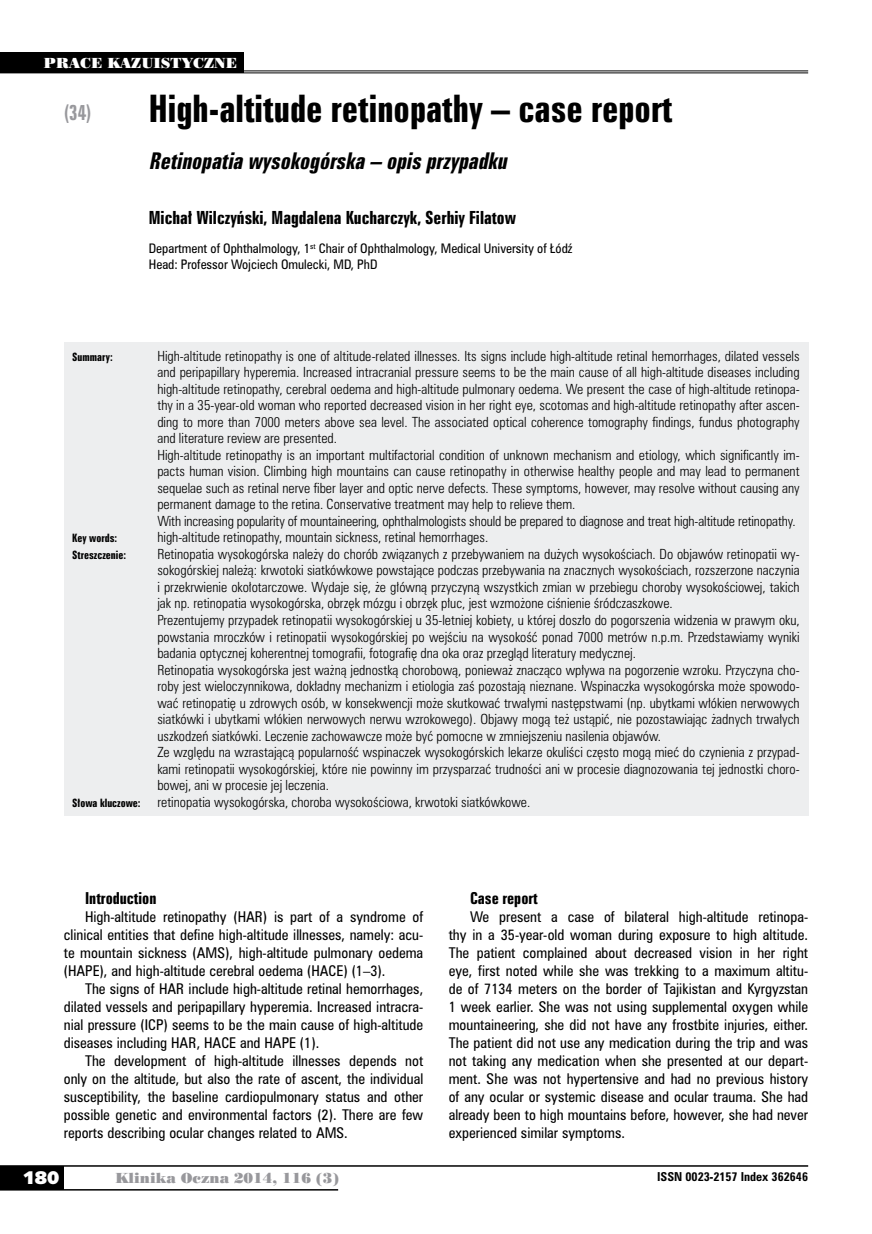
<style>
.page{position:relative;width:872px;height:1234px;background:#fff}
.page>*{position:absolute;margin:0;border:0;box-sizing:border-box;transform-origin:0 0}
.t1{font:34.5px "Zurich Bd X Cn PL";color:#000}
.t2{font:italic 21px "Zurich Bd X Cn PL";color:#000}
.t3{font:19.5px "Zurich Bd X Cn PL";color:#98989c;scale:.9 1}
.t4{font:18px "Humanst 531 U Blk PL";color:#fff}
.t5{font:16.5px "Zurich Bd X Cn PL";color:#000}
.t6{font:15px "Zurich Bd X Cn PL";color:#000}
.t7{font:13.5px/18px "Zurich Cn PL";color:#000;text-align:justify}
.t8{font:13.5px "Poster Bodoni PL";color:#98989c}
.t9{font:13.5px "Poster Bodoni PL";color:#fff}
.t10{font:12.75px/16.5px "Zurich Lt Cn PL";color:#000}
.t11{font:12px/16.5px "Zurich Cn PL";color:#000}
.t12{font:700 11.25px "Zurich Cn PL";color:#000}
.t13{font:10.5px "Zurich Bd X Cn PL";color:#000}
</style>
<div class="page">
<div style="left:0;top:1165px;width:64px;height:24px;background:#000"></div>
<hr style="left:0;top:1164px;width:808px;height:2px;background:#000">
<hr style="left:0;top:1188px;width:338px;height:2px;background:#000">
<div style="left:64px;top:342px;width:744px;height:473px;background:#edeeef"></div>
<hr style="left:0;top:70px;width:808px;height:1px;background:#000">
<hr style="left:0;top:72px;width:808px;height:1px;background:#000">
<div style="left:0;top:52px;width:243px;height:21px;background:#000"></div>
<p class="t9" style="left:44px;top:54px;width:195px">PRACE KAZUISTYCZNE</p>
<h3 class="t3" style="left:64px;top:100px;width:32px">(34)</h3>
<h1 class="t1" style="left:149px;top:86px;width:525px">High-altitude retinopathy – case report</h1>
<h2 class="t2" style="left:149px;top:147px;width:365px">Retinopatiawysokogórska– opisprzypadku</h2>
<p class="t5" style="left:149px;top:206px;width:369px">Michał Wilczyński, Magdalena Kucharczyk, Serhiy Filatow</p>
<p class="t11" style="left:149px;top:240px;width:425px">Department of Ophthalmology, 1<sup>st</sup> Chair of Ophthalmology, Medical University of Łódź<br>Head: Professor Wojciech Omulecki, MD, PhD</p>
<p class="t13" style="left:72px;top:350px;width:42px">Summary:</p>
<p class="t10" style="left:157px;top:347px;width:644px">High-altitude retinopathy is one of altitude-related illnesses. Its signs include high-altitude retinal hemorrhages, dilated vessels and peripapillary hyperemia. Increased intracranial pressure seems to be the main cause of all high-altitude diseases including high-altitude retinopathy, cerebral oedema and high-altitude pulmonary oedema. We present the case of high-altitude retinopa&shy;thy in a 35-year-old woman who reported decreased vision in her right eye, scotomas and high-altitude retinopathy after ascen&shy;ding to more than 7000 meters above sea level. The associated optical coherence tomography findings, fundus photography and literature review are presented.<br>High-altitude retinopathy is an important multifactorial condition of unknown mechanism and etiology, which significantly im&shy;pacts human vision. Climbing high mountains can cause retinopathy in otherwise healthy people and may lead to permanent sequelae such as retinal nerve fiber layer and optic nerve defects. These symptoms, however, may resolve without causing any permanent damage to the retina. Conservative treatment may help to relieve them.<br>With increasing popularity of mountaineering, ophthalmologists should be prepared to diagnose and treat high-altitude retinopathy.</p>
<p class="t13" style="left:72px;top:531px;width:46px">Key words:</p>
<p class="t10" style="left:157px;top:529px;width:332px">high-altitude retinopathy, mountain sickness, retinal hemorrhages.</p>
<p class="t13" style="left:72px;top:548px;width:55px">Streszczenie:</p>
<p class="t10" style="left:157px;top:545px;width:644px">Retinopatia wysokogórska należy do chorób związanych z przebywaniem na dużych wysokościach. Do objawów retinopatii wy&shy;sokogórskiej należą: krwotoki siatkówkowe powstające podczas przebywania na znacznych wysokościach, rozszerzone naczynia i przekrwienie okołotarczowe. Wydaje się, że główną przyczyną wszystkich zmian w przebiegu choroby wysokościowej, takich jak np. retinopatia wysokogórska, obrzęk mózgu i obrzęk płuc, jest wzmożone ciśnienie śródczaszkowe.<br>Prezentujemy przypadek retinopatii wysokogórskiej u 35-letniej kobiety, u której doszło do pogorszenia widzenia w prawym oku, powstania mroczków i retinopatii wysokogórskiej po wejściu na wysokość ponad 7000 metrów n.p.m. Przedstawiamy wyniki badania optycznej koherentnej tomografii, fotografię dna oka oraz przegląd literatury medycznej.<br>Retinopatia wysokogórska jest ważną jednostką chorobową, ponieważ znacząco wpływa na pogorzenie wzroku. Przyczyna cho&shy;roby jest wieloczynnikowa, dokładny mechanizm i etiologia zaś pozostają nieznane. Wspinaczka wysokogórska może spowodo&shy;wać retinopatię u zdrowych osób, w konsekwencji może skutkować trwałymi następstwami (np. ubytkami włókien nerwowych siatkówki i ubytkami włókien nerwowych nerwu wzrokowego). Objawy mogą też ustąpić, nie pozostawiając żadnych trwałych uszkodzeń siatkówki. Leczenie zachowawcze może być pomocne w zmniejszeniu nasilenia objawów.<br>Ze względu na wzrastającą popularność wspinaczek wysokogórskich lekarze okuliści często mogą mieć do czynienia z przypad&shy;kami retinopatii wysokogórskiej, które nie powinny im przysparzać trudności ani w procesie diagnozowania tej jednostki choro&shy;bowej, ani w procesie jej leczenia.</p>
<p class="t13" style="left:72px;top:795px;width:70px">Słowa kluczowe:</p>
<p class="t10" style="left:157px;top:793px;width:374px">retinopatia wysokogórska, choroba wysokościowa, krwotoki siatkówkowe.</p>
<p class="t6" style="left:85px;top:888px;width:73px">Introduction</p>
<p class="t7" style="left:64px;top:907px;width:361px;text-indent:21px">High-altitude retinopathy (HAR) is part of a syndrome of clinical entities that define high-altitude illnesses, namely: acu&shy;te mountain sickness (AMS), high-altitude pulmonary oedema (HAPE), and high-altitude cerebral oedema (HACE) (1–3).</p>
<p class="t7" style="left:64px;top:979px;width:361px;text-indent:21px">The signs of HAR include high-altitude retinal hemorrhages, dilated vessels and peripapillary hyperemia. Increased intracra&shy;nial pressure (ICP) seems to be the main cause of high-altitude diseases including HAR, HACE and HAPE (1).</p>
<p class="t7" style="left:64px;top:1051px;width:361px;text-indent:21px">The development of high-altitude illnesses depends not only on the altitude, but also the rate of ascent, the individual susceptibility, the baseline cardiopulmonary status and other possible genetic and environmental factors (2). There are few reports describing ocular changes related to AMS.</p>
<p class="t6" style="left:470px;top:888px;width:69px">Case report</p>
<p class="t7" style="left:449px;top:907px;width:361px;text-indent:21px">We present a case of bilateral high-altitude retinopa&shy;thy in a 35-year-old woman during exposure to high altitude.<br>The patient complained about decreased vision in her right eye, first noted while she was trekking to a maximum altitu&shy;de of 7134 meters on the border of Tajikistan and Kyrgyzstan 1 week earlier. She was not using supplemental oxygen while mountaineering, she did not have any frostbite injuries, either.<br>The patient did not use any medication during the trip and was not taking any medication when she presented at our depart&shy;ment. She was not hypertensive and had no previous history of any ocular or systemic disease and ocular trauma. She had already been to high mountains before, however, she had never experienced similar symptoms.</p>
<h3 class="t4" style="left:23px;top:1165px;width:38px">180</h3>
<p class="t8" style="left:115px;top:1168px;width:225px">Klinika Oczna 2014, 116 (3)</p>
<p class="t12" style="left:657px;top:1168px;width:152px">ISSN 0023-2157 Index 362646</p>
</div>
